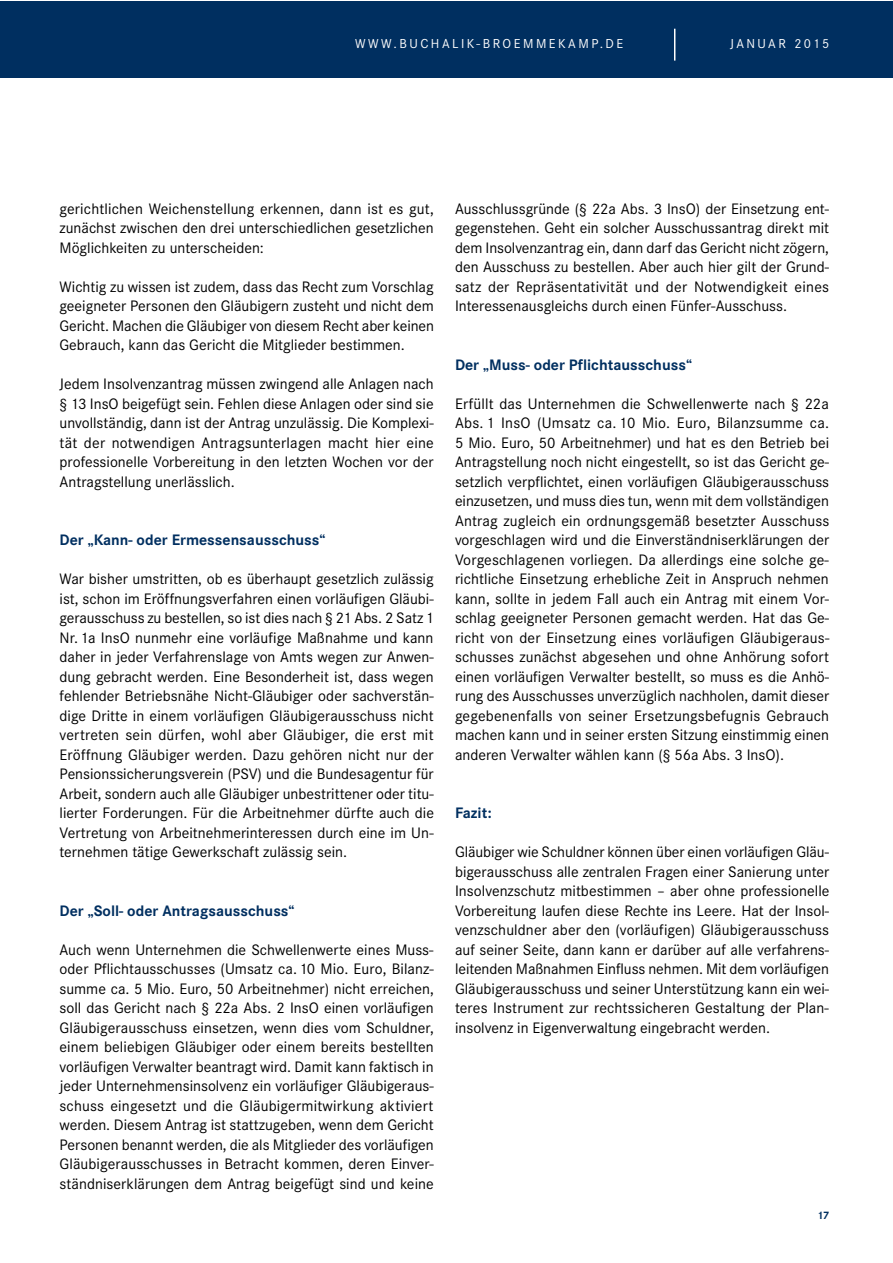
<style>
.page{position:relative;width:893px;height:1263px;background:#fff}
.page>*{position:absolute;margin:0;border:0;box-sizing:border-box;transform-origin:0 0}
.t1{font:15.75px/19.5px "Corporate S";color:#000;text-align:justify}
.t2{font:700 15.75px "Corporate S";color:#002f60}
.t3{font:13.5px "Corporate S";letter-spacing:.185em;color:#fff}
.t4{font:700 11.25px "Corporate S";color:#002f60}
</style>
<div class="page">
<div style="left:0;top:1px;width:892px;height:77px;background:#002f60"></div>
<hr style="left:674px;top:29px;width:1px;height:32px;background:#fff">
<p class="t3" style="left:355px;top:35px;width:270px">WWW.BUCHALIK-BROEMMEKAMP.DE</p>
<p class="t3" style="left:730px;top:35px;width:101px">JANUAR 2015</p>
<p class="t1" style="left:60px;top:199px;width:376px">gerichtlichen Weichenstellung erkennen, dann ist es gut, zunächst zwischen den drei unterschiedlichen gesetzlichen Möglichkeiten zu unterscheiden:</p>
<p class="t1" style="left:60px;top:277px;width:376px">Wichtig zu wissen ist zudem, dass das Recht zum Vorschlag geeigneter Personen den Gläubigern zusteht und nicht dem Gericht. Machen die Gläubiger von diesem Recht aber keinen Gebrauch, kann das Gericht die Mitglieder bestimmen.</p>
<p class="t1" style="left:60px;top:374px;width:376px">Jedem Insolvenzantrag müssen zwingend alle Anlagen nach § 13 InsO beigefügt sein. Fehlen diese Anlagen oder sind sie unvollständig, dann ist der Antrag unzulässig. Die Komplexi&shy;tät der notwendigen Antragsunterlagen macht hier eine professionelle Vorbereitung in den letzten Wochen vor der Antragstellung unerlässlich.</p>
<p class="t2" style="left:60px;top:531px;width:267px">Der „Kann- oder Ermessensausschuss“</p>
<p class="t1" style="left:60px;top:569px;width:376px">War bisher umstritten, ob es überhaupt gesetzlich zulässig ist, schon im Eröffnungsverfahren einen vorläufigen Gläubi&shy;gerausschuss zu bestellen, so ist dies nach § 21 Abs. 2 Satz1<br>Nr. 1a InsO nunmehr eine vorläufige Maßnahme und kann daher in jeder Verfahrenslage von Amts wegen zur Anwen&shy;dung gebracht werden. Eine Besonderheit ist, dass wegen fehlender Betriebsnähe Nicht-Gläubiger oder sachverstän&shy;dige Dritte in einem vorläufigen Gläubigerausschuss nicht vertreten sein dürfen, wohl aber Gläubiger, die erst mit Eröffnung Gläubiger werden. Dazu gehören nicht nur der Pensionssicherungsverein (PSV) und die Bundesagentur für Arbeit, sondern auch alle Gläubiger unbestrittener oder titu&shy;lierter Forderungen. Für die Arbeitnehmer dürfte auch die Vertretung von Arbeitnehmerinteressen durch eine im Un&shy;ternehmen tätige Gewerkschaft zulässig sein.</p>
<p class="t2" style="left:60px;top:901px;width:237px">Der „Soll- oder Antragsausschuss“</p>
<p class="t1" style="left:60px;top:940px;width:376px">Auch wenn Unternehmen die Schwellenwerte eines Muss&shy;oder Pflichtausschusses (Umsatz ca.10 Mio. Euro, Bilanz&shy;summe ca. 5 Mio. Euro, 50 Arbeitnehmer) nicht erreichen, soll das Gericht nach § 22a Abs. 2 InsO einen vorläufigen Gläubigerausschuss einsetzen, wenn dies vom Schuldner, einem beliebigen Gläubiger oder einem bereits bestellten vorläufigen Verwalter beantragt wird. Damit kann faktisch in jeder Unternehmensinsolvenz ein vorläufiger Gläubigeraus&shy;schuss eingesetzt und die Gläubigermitwirkung aktiviert werden. Diesem Antrag ist stattzugeben, wenn dem Gericht Personen benannt werden, die als Mitglieder des vorläufigen Gläubigerausschusses in Betracht kommen, deren Einver&shy;ständniserklärungen dem Antrag beigefügt sind und keine</p>
<p class="t1" style="left:455px;top:199px;width:376px">Ausschlussgründe (§ 22a Abs. 3 InsO) der Einsetzung ent&shy;gegenstehen. Geht ein solcher Ausschussantrag direkt mit dem Insolvenzantrag ein, dann darf das Gericht nicht zögern, den Ausschuss zu bestellen. Aber auch hier gilt der Grund&shy;satz der Repräsentativität und der Notwendigkeit eines Interessenausgleichs durch einen Fünfer-Ausschuss.</p>
<p class="t2" style="left:455px;top:355px;width:238px">Der „Muss- oder Pflichtausschuss“</p>
<p class="t1" style="left:455px;top:394px;width:376px">Erfüllt das Unternehmen die Schwellenwerte nach § 22a Abs. 1 InsO (Umsatz ca. 10 Mio. Euro, Bilanzsumme ca.<br>5 Mio. Euro, 50 Arbeitnehmer) und hat es den Betrieb bei Antragstellung noch nicht eingestellt, so ist das Gericht ge&shy;setzlich verpflichtet, einen vorläufigen Gläubigerausschuss einzusetzen, und muss dies tun, wenn mit dem vollständigen Antrag zugleich ein ordnungsgemäß besetzter Ausschuss vorgeschlagen wird und die Einverständniserklärungen der Vorgeschlagenen vorliegen. Da allerdings eine solche ge&shy;richtliche Einsetzung erhebliche Zeit in Anspruch nehmen kann, sollte in jedem Fall auch ein Antrag mit einem Vor&shy;schlag geeigneter Personen gemacht werden. Hat das Ge&shy;richt von der Einsetzung eines vorläufigen Gläubigeraus&shy;schusses zunächst abgesehen und ohne Anhörung sofort einen vorläufigen Verwalter bestellt, so muss es die Anhö&shy;rung des Ausschusses unverzüglich nachholen, damit dieser gegebenenfalls von seiner Ersetzungsbefugnis Gebrauch machen kann und in seiner ersten Sitzung einstimmig einen anderen Verwalter wählen kann (§ 56a Abs. 3 InsO).</p>
<p class="t2" style="left:455px;top:804px;width:38px">Fazit:</p>
<p class="t1" style="left:455px;top:842px;width:376px">Gläubiger wie Schuldner können über einen vorläufigen Gläu&shy;bigerausschuss alle zentralen Fragen einer Sanierung unter Insolvenzschutz mitbestimmen – aber ohne professionelle Vorbereitung laufen diese Rechte ins Leere. Hat der Insol&shy;venzschuldner aber den (vorläufigen) Gläubigerausschuss auf seiner Seite, dann kann er darüber auf alle verfahrens&shy;leitenden Maßnahmen Einfluss nehmen. Mit dem vorläufigen Gläubigerausschuss und seiner Unterstützung kann ein wei&shy;teres Instrument zur rechtssicheren Gestaltung der Plan&shy;insolvenz in Eigenverwaltung eingebracht werden.</p>
<p class="t4" style="left:817px;top:1209px;width:14px">17</p>
</div>
